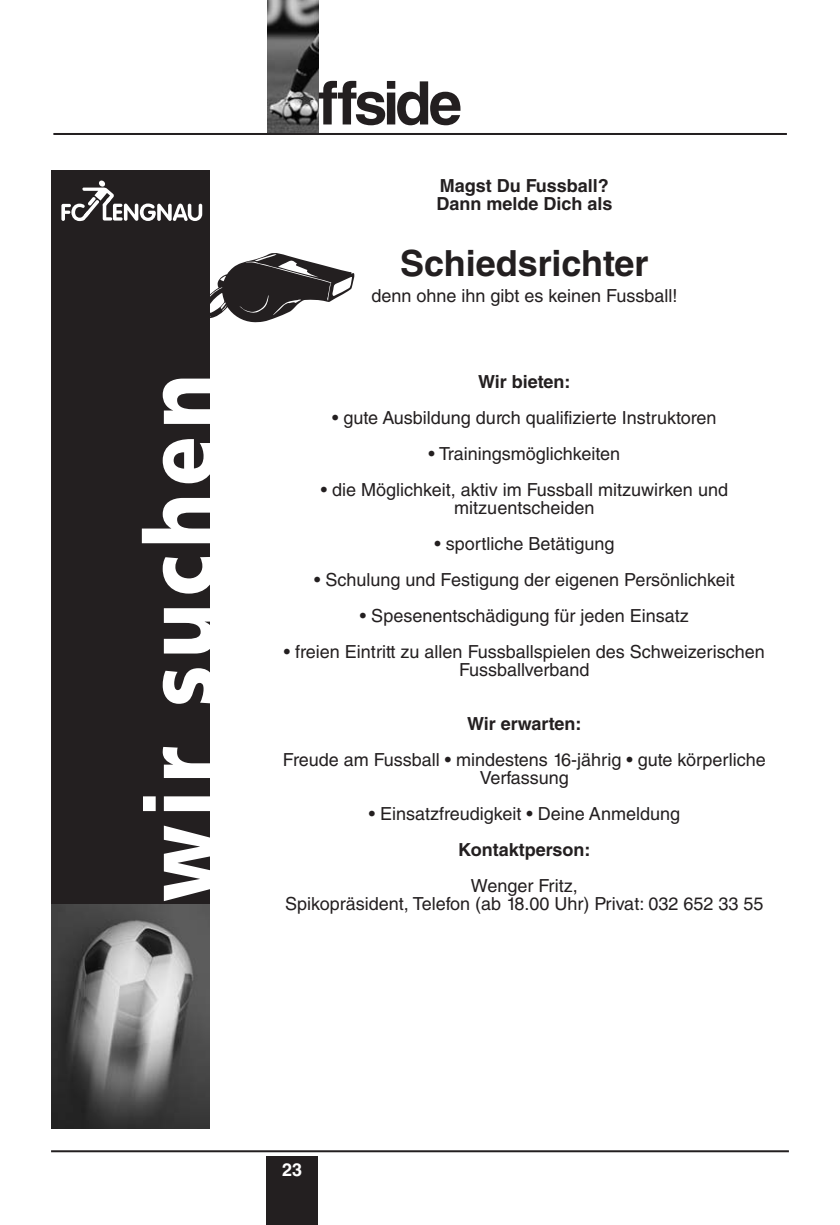
<style>
.page{position:relative;width:840px;height:1225px;background:#fff}
.page>*{position:absolute;margin:0;border:0;box-sizing:border-box;transform-origin:0 0}
.t1{font:900 96px "Frutiger LT Std";letter-spacing:.09em;color:#fff;scale:.85 1}
.t2{font:700 60px "Helvetica LT Std";letter-spacing:-.055em;color:#231f20}
.t3{font:700 36px "Helvetica LT Std";color:#231f20}
.t4{font:18px/18px "Helvetica LT Std";color:#231f20;text-align:center}
.t5{font:700 18px/18px "Helvetica LT Std";color:#231f20}
.t6{font:700 18px "Helvetica LT Std";color:#fff}
</style>
<div class="page">
<div style="left:266px;top:1157px;width:51px;height:68px;background:#231f20"></div>
<hr style="left:51px;top:1150px;width:737px;height:2px;background:#231f20">
<img style="left:267px;top:0;width:51px;height:132px">
<hr style="left:53px;top:133px;width:733px;height:2px;background:#231f20">
<svg style="left:210px;top:253px;width:144px;height:69px"></svg>
<div style="left:51px;top:170px;width:159px;height:736px;background:#231f20"></div>
<div style="left:99px;top:180px;width:6px;height:7px;background:#fff;border-radius:50%"></div>
<svg style="left:61px;top:187px;width:141px;height:34px"></svg>
<img style="left:51px;top:904px;width:159px;height:224px">
<h1 class="t1" style="left:142px;top:902px;width:622px;rotate:-90deg">wir suchen</h1>
<h2 class="t2" style="left:318px;top:81px;width:145px">ffside</h2>
<p class="t5" style="left:436px;top:178px;width:177px">Magst Du Fussball?<br>Dann melde Dich als</p>
<h3 class="t3" style="left:400px;top:250px;width:250px">Schiedsrichter</h3>
<p class="t4" style="left:371px;top:288px;width:307px">denn ohne ihn gibt es keinen Fussball!</p>
<p class="t5" style="left:478px;top:374px;width:94px">Wir bieten:</p>
<p class="t4" style="left:332px;top:410px;width:385px">• gute Ausbildung durch qualifizierte Instruktoren</p>
<p class="t4" style="left:428px;top:446px;width:193px">• Trainingsmöglichkeiten</p>
<p class="t4" style="left:320px;top:482px;width:408px">• die Möglichkeit, aktiv im Fussball mitzuwirken und mitzuentscheiden</p>
<p class="t4" style="left:434px;top:536px;width:181px">• sportliche Betätigung</p>
<p class="t4" style="left:314px;top:572px;width:422px">• Schulung und Festigung der eigenen Persönlichkeit</p>
<p class="t4" style="left:360px;top:608px;width:330px">• Spesenentschädigung für jeden Einsatz</p>
<p class="t4" style="left:284px;top:644px;width:482px">• freien Eintritt zu allen Fussballspielen des Schweizerischen<br>Fussballverband</p>
<p class="t5" style="left:467px;top:716px;width:116px">Wir erwarten:</p>
<p class="t4" style="left:283px;top:752px;width:484px">Freude am Fussball • mindestens 16-jährig • gute körperliche<br>Verfassung</p>
<p class="t4" style="left:368px;top:806px;width:313px">• Einsatzfreudigkeit • Deine Anmeldung</p>
<p class="t5" style="left:458px;top:842px;width:134px">Kontaktperson:</p>
<p class="t4" style="left:470px;top:878px;width:108px">Wenger Fritz,</p>
<p class="t4" style="left:285px;top:896px;width:479px">Spikopräsident, Telefon (ab 18.00 Uhr) Privat: 032 652 33 55</p>
<p class="t6" style="left:282px;top:1163px;width:22px">23</p>
</div>
